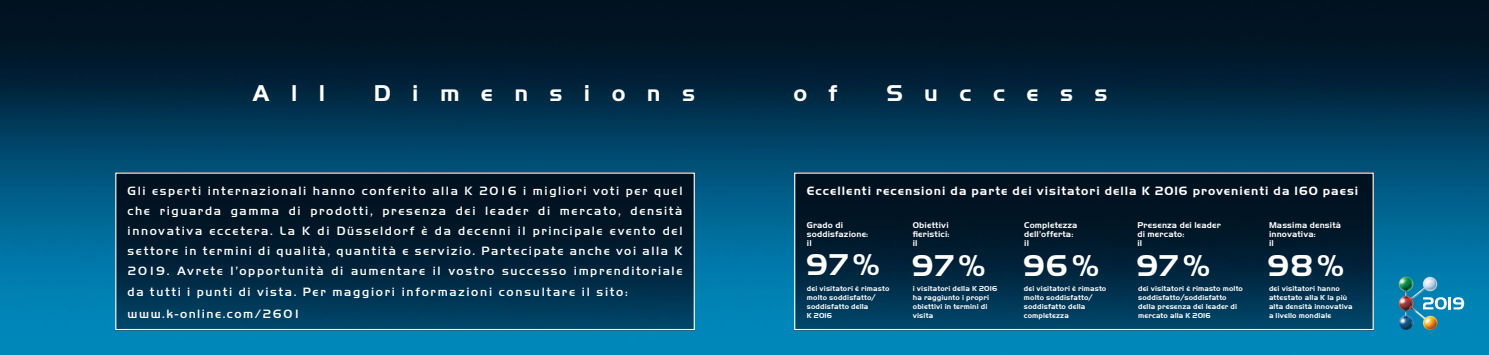
<style>
.page{position:relative;width:1489px;height:355px;background:#fff}
.page>*{position:absolute;margin:0;border:0;box-sizing:border-box;transform-origin:0 0}
.t1{font:700 31.25px "Handel Got D";letter-spacing:.025em;color:#fff}
.t2{font:700 23.75px "Handel Got D";letter-spacing:.9em;color:#fff}
.t3{font:500 12.5px/20px "Handel Gothic D";letter-spacing:.13em;color:#fff;text-align:justify}
.t4{font:700 12.5px "Handel Got D";letter-spacing:.08em;color:#fff}
.t5{font:700 8.75px/8.8px "Handel Got D";letter-spacing:.02em;color:#fff}
.t6{font:700 7.5px/8.8px "Handel Got D";letter-spacing:.02em;color:#fff}
</style>
<div class="page">
<img style="left:0;top:0;width:1488px;height:354px">
<img style="left:796px;top:174px;width:575px;height:154px">
<div style="left:794px;top:172px;width:579px;height:158px;border:1px solid #fff"></div>
<svg style="left:1437px;top:297px;width:26px;height:12px"></svg>
<img style="left:1398px;top:276px;width:39px;height:53px">
<img style="left:117px;top:174px;width:575px;height:154px">
<div style="left:115px;top:172px;width:579px;height:158px;border:1px solid #fff"></div>
<h2 class="t2" style="left:252px;top:79px;width:74px">All</h2>
<h2 class="t2" style="left:374px;top:79px;width:322px">Dimensions</h2>
<h2 class="t2" style="left:793px;top:79px;width:46px">o f</h2>
<h2 class="t2" style="left:886px;top:79px;width:222px">Success</h2>
<p class="t3" style="left:128px;top:180px;width:556px">Gli esperti internazionali hanno conferito alla K 2016 i migliori voti per quel che riguarda gamma di prodotti, presenza dei leader di mercato, densità innovativa eccetera. La K di Düsseldorf è da decenni il principale evento del settore in termini di qualità, quantità e servizio. Partecipate anche voi alla K 2019. Avrete l’opportunità di aumentare il vostro successo imprenditoriale</p>
<p class="t3" style="left:128px;top:281px;width:501px;line-height:21.2px">da tutti i punti di vista. Per maggiori informazioni consultare il sito: www.k-online.com/2601</p>
<p class="t4" style="left:806px;top:184px;width:553px">Eccellenti recensioni da parte dei visitatori della K 2016 provenienti da 160 paesi</p>
<p class="t5" style="left:1268px;top:220px;width:74px">Massima densità innovativa:<br>il</p>
<p class="t5" style="left:912px;top:220px;width:38px;text-align:justify">Obiettivi fieristici: il</p>
<p class="t5" style="left:806px;top:220px;width:63px">Grado di soddisfazione: il</p>
<p class="t5" style="left:1024px;top:220px;width:55px">Completezza dell’offerta: il</p>
<p class="t5" style="left:1137px;top:220px;width:85px">Presenza dei leader di mercato:<br>il</p>
<h1 class="t1" style="left:806px;top:247px;width:75px">97%</h1>
<p class="t6" style="left:806px;top:284px;width:84px">dei visitatori è rimasto molto soddisfatto/ soddisfatto della<br>K 2016</p>
<h1 class="t1" style="left:911px;top:247px;width:75px">97%</h1>
<p class="t6" style="left:912px;top:284px;width:86px">i visitatori della K 2016 ha raggiunto i propri obiettivi in termini di visita</p>
<h1 class="t1" style="left:1022px;top:247px;width:78px">96%</h1>
<p class="t6" style="left:1023px;top:284px;width:84px">dei visitatori è rimasto molto soddisfatto/ soddisfatto della completezza</p>
<h1 class="t1" style="left:1136px;top:247px;width:75px">97%</h1>
<p class="t6" style="left:1137px;top:284px;width:106px">dei visitatori è rimasto molto soddisfatto/soddisfatto della presenza dei leader di mercato alla K 2016</p>
<h1 class="t1" style="left:1267px;top:247px;width:78px">98%</h1>
<p class="t6" style="left:1268px;top:284px;width:85px">dei visitatori hanno attestato alla K la più alta densità innovativa a livello mondiale</p>
</div>
